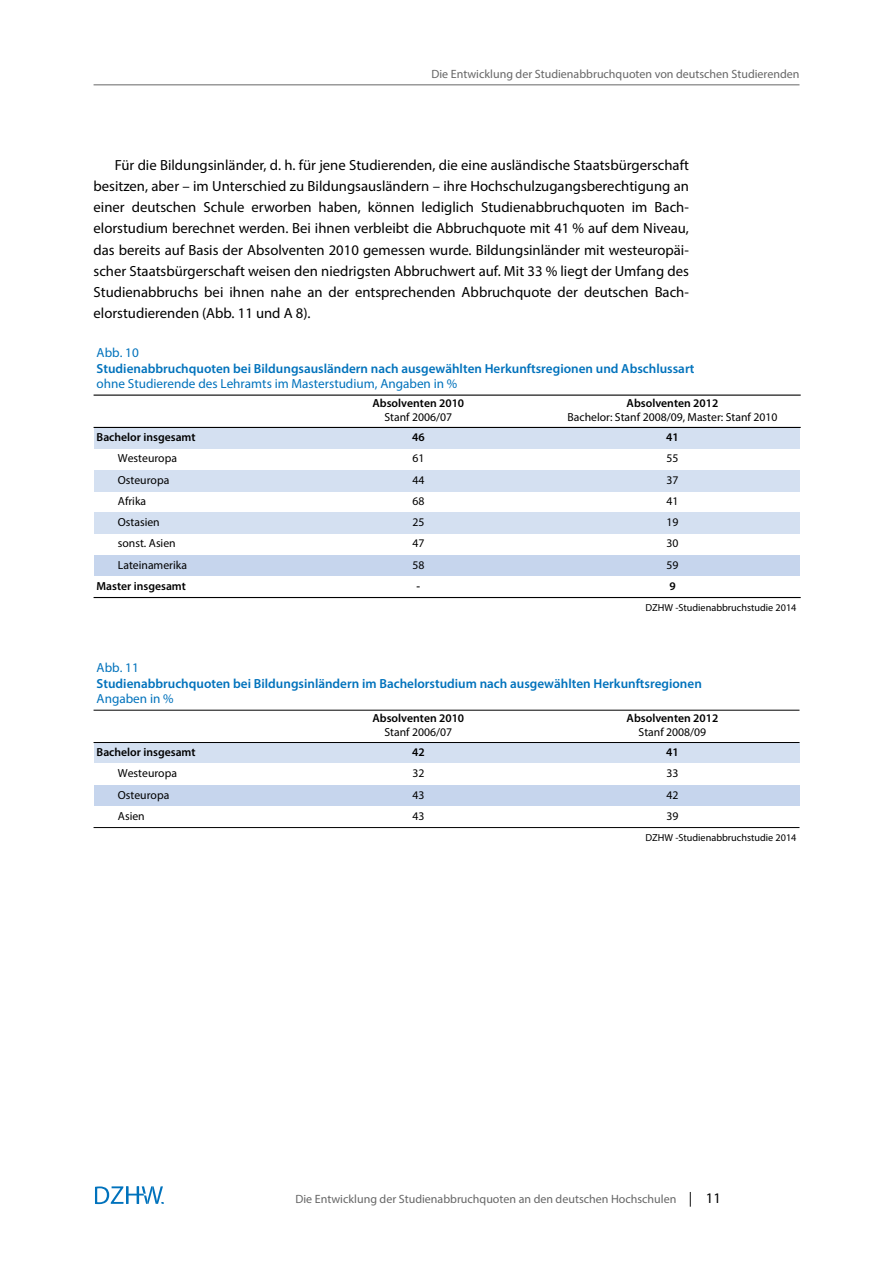
<style>
.page{position:relative;width:893px;height:1263px;background:#fff}
.page>*{position:absolute;margin:0;border:0;box-sizing:border-box;transform-origin:0 0}
.t1{font:14.7px/21.3px "Myriad Pro";color:#000;text-align:justify}
.t2{font:600 13.2px "Myriad Pro";color:#0072bc}
.t3{font:13.2px "Myriad Pro";color:#0072bc}
.t4{font:12px "Myriad Pro";color:#666}
.t5{font:11.7px/21.3px "Myriad Pro";color:#000}
.t6{font:600 11.7px "Myriad Pro";color:#000}
.t7{font:10.2px "Myriad Pro";color:#000}
.s1{font-size:14.7px;color:#000}
</style>
<div class="page">
<hr style="left:94px;top:85px;width:705px;height:1px;background:#666">
<svg style="left:95px;top:1186px;width:69px;height:18px"></svg>
<div style="left:94px;top:427px;width:705px;height:22px;background:#d4e0f1"></div>
<div style="left:94px;top:470px;width:705px;height:21px;background:#d4e0f1"></div>
<div style="left:94px;top:512px;width:705px;height:22px;background:#d4e0f1"></div>
<div style="left:94px;top:555px;width:705px;height:21px;background:#c6d5ed"></div>
<hr style="left:94px;top:395px;width:707px;height:1px;background:#000">
<hr style="left:94px;top:427px;width:707px;height:1px;background:#000">
<hr style="left:94px;top:597px;width:707px;height:1px;background:#000">
<div style="left:94px;top:743px;width:705px;height:21px;background:#d4e0f1"></div>
<div style="left:94px;top:785px;width:705px;height:21px;background:#c6d5ed"></div>
<hr style="left:94px;top:710px;width:705px;height:1px;background:#000">
<hr style="left:94px;top:742px;width:705px;height:1px;background:#000">
<hr style="left:94px;top:827px;width:705px;height:1px;background:#000">
<p class="t4" style="left:431px;top:70px;width:369px">Die Entwicklung der Studienabbruchquoten von deutschen Studierenden</p>
<p class="t1" style="left:94px;top:155px;width:597px;text-indent:21px">Für die Bildungsinländer, d. h. für jene Studierenden, die eine ausländische Staatsbürgerschaft besitzen, aber – im Unterschied zu Bildungsausländern – ihre Hochschulzugangsberechtigung an einer deutschen Schule erworben haben, können lediglich Studienabbruchquoten im Bach&shy;elorstudium berechnet werden. Bei ihnen verbleibt die Abbruchquote mit 41 % auf dem Niveau, das bereits auf Basis der Absolventen 2010 gemessen wurde. Bildungsinländer mit westeuropäi&shy;scher Staatsbürgerschaft weisen den niedrigsten Abbruchwert auf. Mit 33 % liegt der Umfang des Studienabbruchs bei ihnen nahe an der entsprechenden Abbruchquote der deutschen Bach&shy;elorstudierenden (Abb. 11 und A 8).</p>
<p class="t3" style="left:97px;top:347px;width:44px">Abb. 10</p>
<p class="t2" style="left:97px;top:363px;width:599px">Studienabbruchquoten bei Bildungsausländern nach ausgewählten Herkunftsregionen und Abschlussart</p>
<p class="t3" style="left:97px;top:379px;width:362px">ohne Studierende des Lehramts im Masterstudium, Angaben in %</p>
<p class="t6" style="left:97px;top:433px;width:101px">Bachelor insgesamt</p>
<p class="t6" style="left:372px;top:399px;width:93px">Absolventen 2010</p>
<p class="t5" style="left:384px;top:407px;width:69px">Stanf 2006/07</p>
<p class="t6" style="left:412px;top:433px;width:14px">46</p>
<p class="t6" style="left:626px;top:399px;width:93px">Absolventen 2012</p>
<p class="t5" style="left:567px;top:407px;width:211px">Bachelor: Stanf 2008/09, Master: Stanf 2010</p>
<p class="t6" style="left:666px;top:433px;width:14px">41</p>
<p class="t5" style="left:118px;top:448px;width:61px">Westeuropa<br>Osteuropa<br>Afrika<br>Ostasien</p>
<p class="t5" style="left:412px;top:448px;width:14px;text-align:justify">61<br>44<br>68<br>25</p>
<p class="t5" style="left:666px;top:448px;width:14px;text-align:justify">55<br>37<br>41<br>19</p>
<p class="t5" style="left:118px;top:533px;width:71px">sonst. Asien<br>Lateinamerika</p>
<p class="t5" style="left:412px;top:533px;width:14px">47<br>58</p>
<p class="t6" style="left:416px;top:581px;width:5px">-</p>
<p class="t6" style="left:97px;top:581px;width:91px">Master insgesamt</p>
<p class="t5" style="left:666px;top:533px;width:14px">30<br>59</p>
<p class="t6" style="left:669px;top:581px;width:8px">9</p>
<p class="t7" style="left:645px;top:603px;width:153px">DZHW -Studienabbruchstudie 2014</p>
<p class="t3" style="left:97px;top:662px;width:44px">Abb. 11</p>
<p class="t2" style="left:97px;top:678px;width:607px">Studienabbruchquoten bei Bildungsinländern im Bachelorstudium nach ausgewählten Herkunftsregionen</p>
<p class="t3" style="left:97px;top:694px;width:79px">Angaben in %</p>
<p class="t6" style="left:97px;top:748px;width:101px">Bachelor insgesamt</p>
<p class="t6" style="left:372px;top:714px;width:93px">Absolventen 2010</p>
<p class="t5" style="left:384px;top:722px;width:69px">Stanf 2006/07</p>
<p class="t6" style="left:412px;top:748px;width:14px">42</p>
<p class="t6" style="left:626px;top:714px;width:93px">Absolventen 2012</p>
<p class="t5" style="left:638px;top:722px;width:69px">Stanf 2008/09</p>
<p class="t6" style="left:666px;top:748px;width:14px">41</p>
<p class="t5" style="left:118px;top:764px;width:61px">Westeuropa<br>Osteuropa<br>Asien</p>
<p class="t5" style="left:412px;top:764px;width:14px;text-align:justify">32<br>43<br>43</p>
<p class="t5" style="left:666px;top:764px;width:14px;text-align:justify">33<br>42<br>39</p>
<p class="t7" style="left:645px;top:833px;width:153px">DZHW -Studienabbruchstudie 2014</p>
<p class="t4" style="left:295px;top:1194px;width:427px">Die Entwicklung der Studienabbruchquoten an den deutschen Hochschulen <span class="s1">| 11</span></p>
</div>
